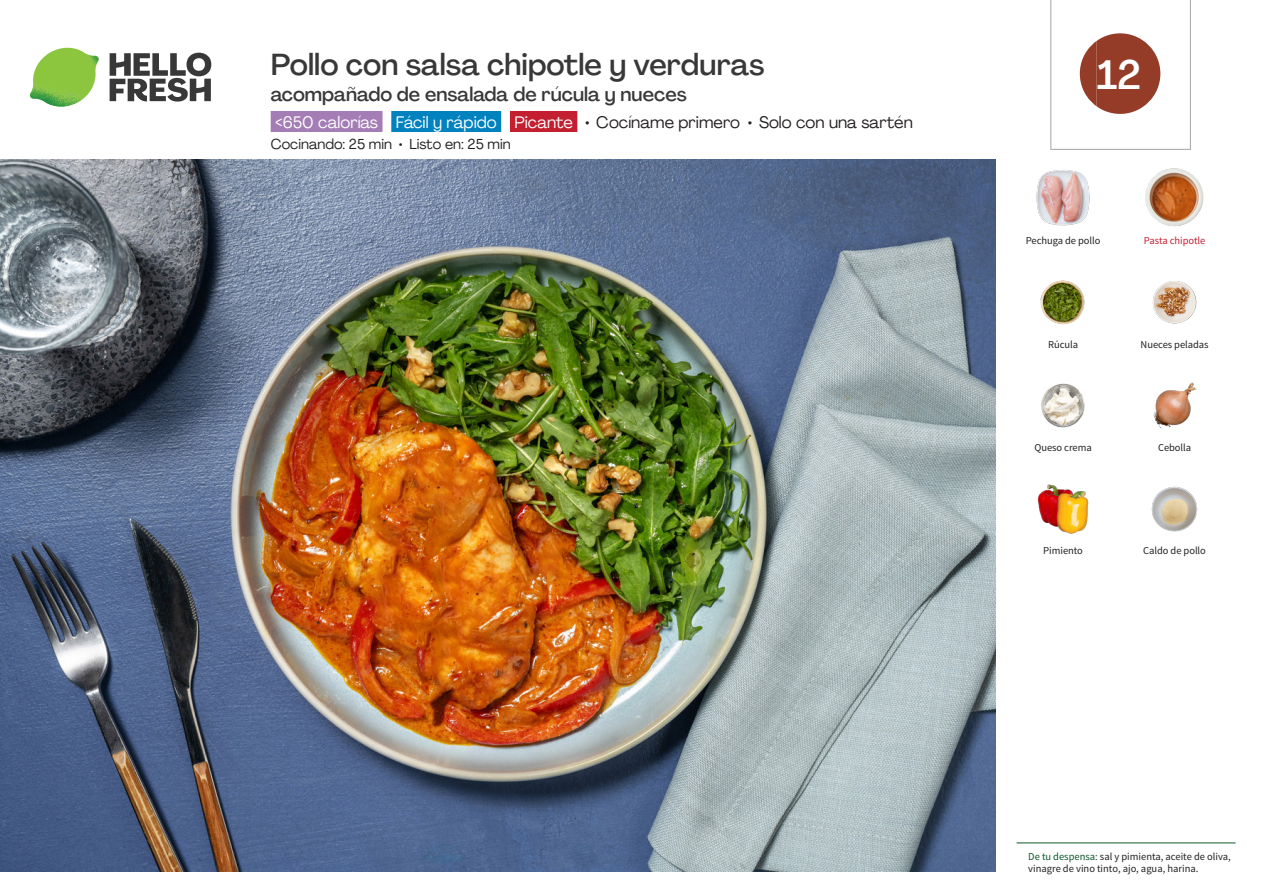
<style>
.page{position:relative;width:1263px;height:893px;background:#fff}
.page>*{position:absolute;margin:0;border:0;box-sizing:border-box;transform-origin:0 0}
._24_Recipe_Nr_Bag{font:500 40.5px "Agrandir";color:#fff}
._15_Titel_UK{font:500 30px "Agrandir";color:#383839}
._15_Titel_UK-2{font:500 19.5px "Agrandir";color:#383839}
._02_Box_Type{font:16.5px "Agrandir";color:#231f20}
._02_Box_Type-2{font:14.25px "Agrandir";color:#231f20}
._18_FRONT_ingredient{font:10.5px/12px "Source Sans Pro";letter-spacing:-.005em;color:#231f20}
._18_FRONT_ingredient-2{font:10.5px "Source Sans Pro";letter-spacing:-.005em;color:#c31f31}
.s1{color:#fff}
.s2{color:#0e572c}
</style>
<div class="page">
<svg style="left:110px;top:53px;width:101px;height:49px"></svg>
<img style="left:30px;top:48px;width:69px;height:59px">
<img style="left:0;top:159px;width:995px;height:713px">
<div style="left:271px;top:111px;width:111px;height:21px;background:#a47db7"></div>
<div style="left:391px;top:111px;width:110px;height:21px;background:#0082bf"></div>
<div style="left:510px;top:111px;width:67px;height:21px;background:#c31f31"></div>
<hr style="left:1016px;top:843px;width:219px;height:1px;background:#0e572c">
<img style="left:1036px;top:170px;width:54px;height:56px">
<img style="left:1146px;top:169px;width:57px;height:57px">
<img style="left:1152px;top:281px;width:45px;height:43px">
<img style="left:1040px;top:280px;width:45px;height:45px">
<img style="left:1153px;top:382px;width:44px;height:47px">
<img style="left:1041px;top:383px;width:44px;height:45px">
<img style="left:1151px;top:486px;width:47px;height:46px">
<img style="left:1037px;top:484px;width:52px;height:50px">
<svg style="left:1050px;top:0;width:141px;height:150px"></svg>
<p class="_15_Titel_UK" style="left:271px;top:46px;width:495px">Pollo con salsa chipotle y verduras</p>
<p class="_15_Titel_UK-2" style="left:271px;top:82px;width:418px">acompañado de ensalada de rúcula y nueces</p>
<p class="_02_Box_Type" style="left:275px;top:112px;width:639px"><span class="s1">&lt;650 calorías Fácil y rápido Picante</span> • Cocíname primero • Solo con una sartén</p>
<p class="_02_Box_Type-2" style="left:271px;top:135px;width:241px">Cocinando: 25 min • Listo en: 25 min</p>
<p class="_24_Recipe_Nr_Bag" style="left:1097px;top:50px;width:46px">12</p>
<p class="_18_FRONT_ingredient" style="left:1026px;top:235px;width:76px">Pechuga de pollo</p>
<p class="_18_FRONT_ingredient-2" style="left:1144px;top:234px;width:63px">Pasta chipotle</p>
<p class="_18_FRONT_ingredient" style="left:1048px;top:339px;width:32px">Rúcula</p>
<p class="_18_FRONT_ingredient" style="left:1141px;top:339px;width:69px">Nueces peladas</p>
<p class="_18_FRONT_ingredient" style="left:1034px;top:441px;width:59px">Queso crema</p>
<p class="_18_FRONT_ingredient" style="left:1158px;top:441px;width:35px">Cebolla</p>
<p class="_18_FRONT_ingredient" style="left:1043px;top:545px;width:41px">Pimiento</p>
<p class="_18_FRONT_ingredient" style="left:1143px;top:545px;width:64px">Caldo de pollo</p>
<p class="_18_FRONT_ingredient" style="left:1028px;top:850px;width:204px"><span class="s2">De tu despensa:</span> sal y pimienta, aceite de oliva, vinagre de vino tinto, ajo, agua, harina.</p>
</div>
